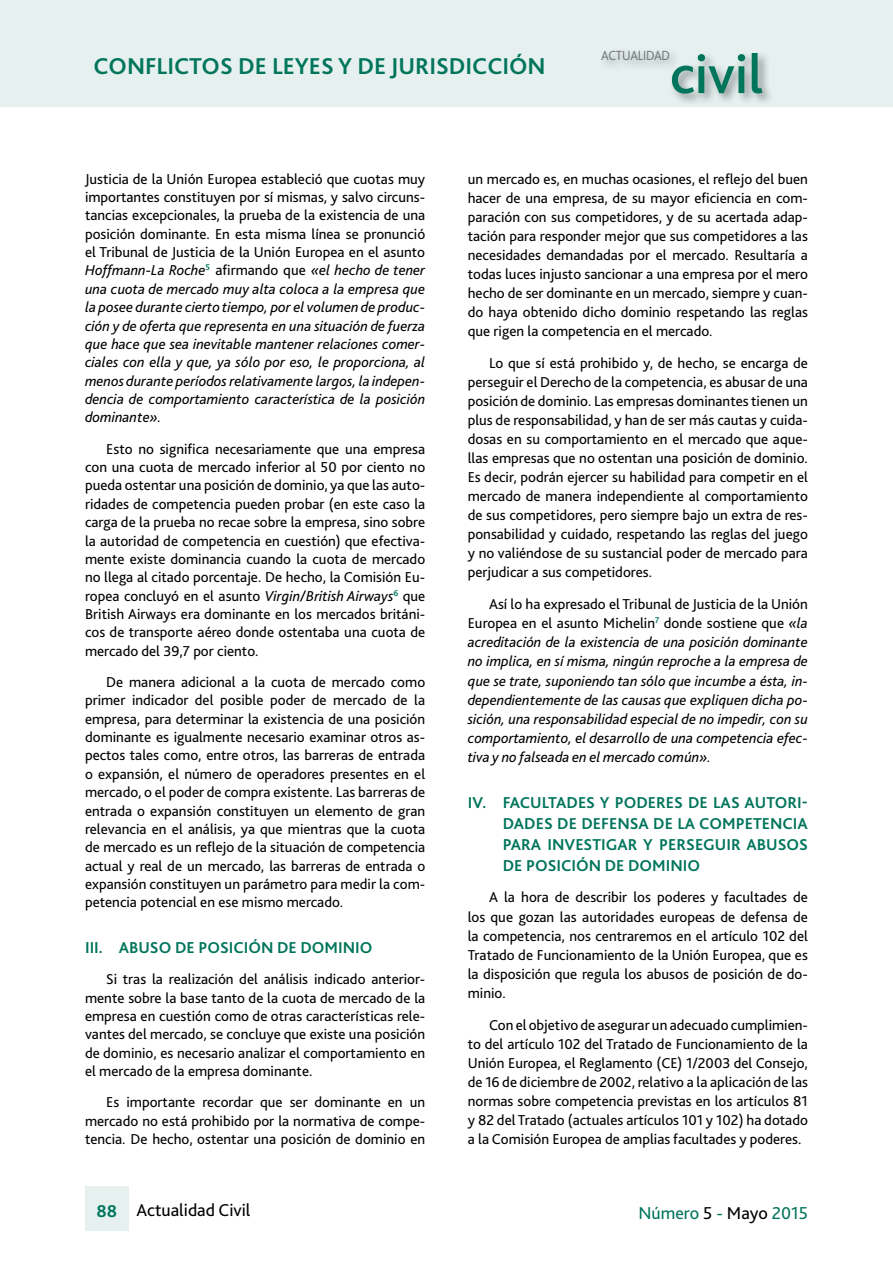
<style>
.page{position:relative;width:893px;height:1263px;background:#fff}
.page>*{position:absolute;margin:0;border:0;box-sizing:border-box;transform-origin:0 0}
.t1{font:500 56.7px "Bliss 2";color:#00755c}
.t2{font:700 24px "Bliss 2";color:#00755c}
.t3{font:18px "Bliss 2";color:#000}
.t4{font:18px "Bliss 2";color:#00755c}
.t5{font:700 16.5px/20.9px "Bliss 2";color:#00755c;text-align:justify}
.t6{font:15px/19px "Bliss 2";color:#000;text-align:justify}
.t7{font:italic 15px/18.3px "Bliss 2";color:#000;text-align:justify}
.t8{font:300 13.95px "Bliss 2";letter-spacing:-.02em;color:#6b6c6e;scale:.94 1}
.s1{font-style:normal}
.s2{font-style:italic}
.s3{font-weight:700;color:#00755c}
.s4{color:#000}
</style>
<div class="page">
<div style="left:0;top:0;width:893px;height:106px;background:#e6f1ef"></div>
<div style="left:597px;top:47px;width:177px;height:59px;background:#000;opacity:.4"></div>
<div style="left:85px;top:1186px;width:43px;height:44px;background:#e6f1ef"></div>
<p class="t2" style="left:94px;top:51px;width:454px">CONFLICTOS DE LEYES Y DE JURISDICCIÓN</p>
<p class="t8" style="left:601px;top:46px;width:75px">ACTUALIDAD</p>
<p class="t1" style="left:670px;top:39px;width:95px">civil</p>
<p class="t7" style="left:85px;top:169px;width:342px"><span class="s1">Justicia de la Unión Europea estableció que cuotas muy importantes constituyen por sí mismas, y salvo circuns&shy;tancias excepcionales, la prueba de la existencia de una posición dominante. En esta misma línea se pronunció el Tribunal de Justicia de la Unión Europea en el asunto </span>Hoffmann-La Roche<sup>5</sup> <span class="s1">afirmando que</span> «el hecho de tener una cuota de mercado muy alta coloca a la empresa que la posee durante cierto tiempo, por el volumen de produc&shy;ción y de oferta que representa en una situación de fuerza que hace que sea inevitable mantener relaciones comer&shy;ciales con ella y que, ya sólo por eso, le proporciona, al menos durante períodos relativamente largos, la indepen&shy;dencia de comportamiento característica de la posición dominante».</p>
<p class="t6" style="left:85px;top:439px;width:342px;line-height:18.3px;text-indent:21px">Esto no significa necesariamente que una empresa con una cuota de mercado inferior al 50 por ciento no pueda ostentar una posición de dominio, ya que las auto&shy;ridades de competencia pueden probar (en este caso la carga de la prueba no recae sobre la empresa, sino sobre la autoridad de competencia en cuestión) que efectiva&shy;mente existe dominancia cuando la cuota de mercado no llega al citado porcentaje. De hecho, la Comisión Eu&shy;ropea concluyó en el asunto <span class="s2">Virgin/British Airways</span><sup>6</sup> que British Airways era dominante en los mercados británi&shy;cos de transporte aéreo donde ostentaba una cuota de mercado del 39,7 por ciento.</p>
<p class="t6" style="left:85px;top:672px;width:342px;line-height:18.5px;text-indent:21px">De manera adicional a la cuota de mercado como primer indicador del posible poder de mercado de la empresa, para determinar la existencia de una posición dominante es igualmente necesario examinar otros as&shy;pectos tales como, entre otros, las barreras de entrada o expansión, el número de operadores presentes en el mercado, o el poder de compra existente. Las barreras de entrada o expansión constituyen un elemento de gran relevancia en el análisis, ya que mientras que la cuota de mercado es un reflejo de la situación de competencia actual y real de un mercado, las barreras de entrada o expansión constituyen un parámetro para medir la com&shy;petencia potencial en ese mismo mercado.</p>
<p class="t5" style="left:85px;top:937px;width:289px">III. ABUSO DE POSICIÓN DE DOMINIO</p>
<p class="t6" style="left:85px;top:970px;width:342px;line-height:18.3px;text-indent:21px">Si tras la realización del análisis indicado anterior&shy;mente sobre la base tanto de la cuota de mercado de la empresa en cuestión como de otras características rele&shy;vantes del mercado, se concluye que existe una posición de dominio, es necesario analizar el comportamiento en el mercado de la empresa dominante.</p>
<p class="t6" style="left:85px;top:1092px;width:342px;line-height:18.5px;text-indent:21px">Es importante recordar que ser dominante en un mercado no está prohibido por la normativa de compe&shy;tencia. De hecho, ostentar una posición de dominio en</p>
<p class="t6" style="left:468px;top:169px;width:342px">un mercado es, en muchas ocasiones, el reflejo del buen hacer de una empresa, de su mayor eficiencia en com&shy;paración con sus competidores, y de su acertada adap&shy;tación para responder mejor que sus competidores a las necesidades demandadas por el mercado. Resultaría a todas luces injusto sancionar a una empresa por el mero hecho de ser dominante en un mercado, siempre y cuan&shy;do haya obtenido dicho dominio respetando las reglas que rigen la competencia en el mercado.</p>
<p class="t6" style="left:468px;top:353px;width:342px;text-indent:21px">Lo que sí está prohibido y, de hecho, se encarga de perseguir el Derecho de la competencia, es abusar de una posición de dominio. Las empresas dominantes tienen un plus de responsabilidad, y han de ser más cautas y cuida&shy;dosas en su comportamiento en el mercado que aque&shy;llas empresas que no ostentan una posición de dominio.<br>Es decir, podrán ejercer su habilidad para competir en el mercado de manera independiente al comportamiento de sus competidores, pero siempre bajo un extra de res&shy;ponsabilidad y cuidado, respetando las reglas del juego y no valiéndose de su sustancial poder de mercado para perjudicar a sus competidores.</p>
<p class="t7" style="left:468px;top:594px;width:342px;line-height:19px;text-indent:21px"><span class="s1">Así lo ha expresado el Tribunal de Justicia de la Unión Europea en el asunto Michelin</span><sup>7</sup> <span class="s1">donde sostiene que</span> «la acreditación de la existencia de una posición dominante no implica, en sí misma, ningún reproche a la empresa de que se trate, suponiendo tan sólo que incumbe a ésta, in&shy;dependientemente de las causas que expliquen dicha po&shy;sición, una responsabilidad especial de no impedir, con su comportamiento, el desarrollo de una competencia efec&shy;tiva y no falseada en el mercado común».</p>
<p class="t5" style="left:503px;top:792px;width:307px;text-indent:-35px">IV. FACULTADES Y PODERES DE LAS AUTORI-DADES DE DEFENSA DE LA COMPETENCIA PARA INVESTIGAR Y PERSEGUIR ABUSOS DE POSICIÓN DE DOMINIO</p>
<p class="t6" style="left:468px;top:888px;width:342px;text-indent:21px">A la hora de describir los poderes y facultades de los que gozan las autoridades europeas de defensa de la competencia, nos centraremos en el artículo 102 del Tratado de Funcionamiento de la Unión Europea, que es la disposición que regula los abusos de posición de do&shy;minio.</p>
<p class="t6" style="left:468px;top:1015px;width:342px;text-indent:21px">Con el objetivo de asegurar un adecuado cumplimien&shy;to del artículo 102 del Tratado de Funcionamiento de la Unión Europea, el Reglamento (CE) 1/2003 del Consejo, de 16 de diciembre de 2002, relativo a la aplicación de las normas sobre competencia previstas en los artículos 81 y 82 del Tratado (actuales artículos 101 y 102) ha dotado a la Comisión Europea de amplias facultades y poderes.</p>
<p class="t3" style="left:96px;top:1199px;width:156px"><span class="s3">88</span> Actualidad Civil</p>
<p class="t4" style="left:638px;top:1202px;width:171px">Número <span class="s4">5</span> - <span class="s4">Mayo</span> 2015</p>
</div>
